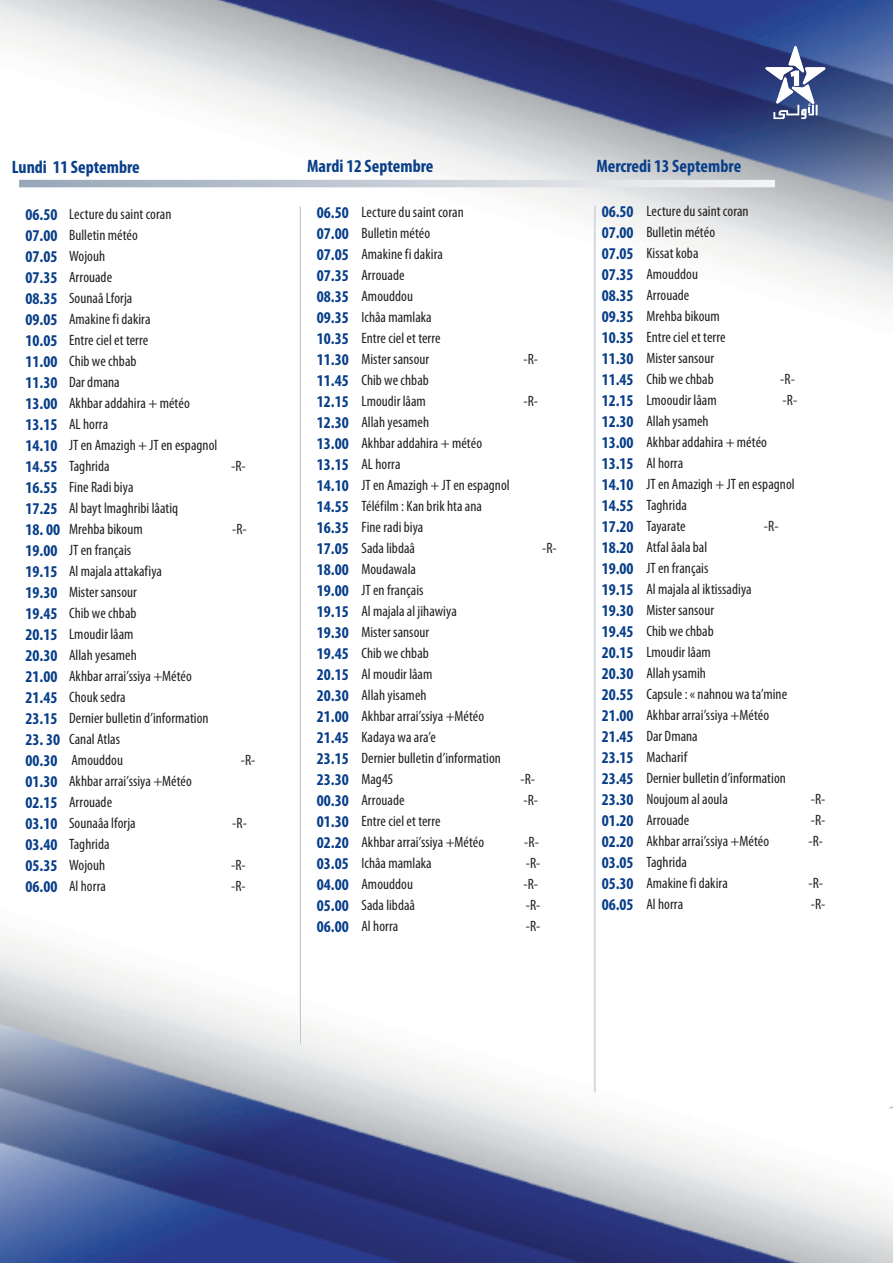
<style>
.page{position:relative;width:893px;height:1263px;background:#fff}
.page>*{position:absolute;margin:0;border:0;box-sizing:border-box;transform-origin:0 0}
.t1{font:700 condensed 18px "Myriad Pro";color:#083e89}
.t2{font:700 condensed 16.5px/21px "Myriad Pro";color:#083e89;text-align:justify}
.t3{font:condensed 15px/21px "Myriad Pro";letter-spacing:.005em;color:#231f20}
</style>
<div class="page">
<img style="left:0;top:0;width:893px;height:1263px">
<svg style="left:765px;top:38px;width:62px;height:81px"></svg>
<svg style="left:885px;top:1105px;width:8px;height:5px"></svg>
<svg style="left:19px;top:180px;width:756px;height:7px;background:#c6cdd7"></svg>
<hr style="left:299px;top:207px;width:2px;height:836px;background:#fff">
<hr style="left:593px;top:205px;width:2px;height:887px;background:#fff">
<p class="t1" style="left:12px;top:155px;width:130px">Lundi 11 Septembre</p>
<p class="t3" style="left:69px;top:203px;width:150px">Lecturedusaint coran<br>Bulletinmétéo<br>Wojouh<br>Arrouade<br>SounaâLforja<br>Amakinefidakira<br>Entrecieletterre<br>Chibwechbab<br>Dar dmana<br>Akhbaraddahira+météo<br>ALhorra<br>JTenAmazigh JT+ enespagnol</p>
<p class="t3" style="left:69px;top:476px;width:66px">FineRadibiya</p>
<p class="t2" style="left:26px;top:203px;width:33px">06.50</p>
<p class="t2" style="left:26px;top:224px;width:33px">07.00<br>07.05<br>07.35<br>08.35<br>09.05<br>10.05<br>11.00<br>11.30<br>13.00<br>13.15<br>14.10<br>14.55<br>16.55<br>17.25</p>
<p class="t2" style="left:26px;top:518px;width:36px;text-align:left">18. 00<br>19.00<br>19.15<br>19.30<br>19.45<br>20.15<br>20.30<br>21.00<br>21.45<br>23.15</p>
<p class="t2" style="left:26px;top:728px;width:36px;text-align:left">23. 30<br>00.30<br>01.30<br>02.15<br>03.10<br>03.40<br>05.35<br>06.00</p>
<p class="t3" style="left:69px;top:455px;width:42px">Taghrida</p>
<p class="t3" style="left:69px;top:497px;width:111px">Albaytlmaghribilâatiq</p>
<p class="t3" style="left:69px;top:539px;width:64px">JTenfrançais</p>
<p class="t3" style="left:69px;top:518px;width:75px">Mrehbabikoum</p>
<p class="t3" style="left:69px;top:560px;width:141px">Almajalaattakafiya<br>Mistersansour<br>Chibwechbab<br>Lmoudirlâam<br>Allah yesameh<br>Akhbararrai’ssiya+Météo<br>Chouksedra<br>Dernierbulletin ’d information<br>Canal Atlas</p>
<p class="t3" style="left:69px;top:770px;width:124px">Akhbararrai’ssiya+Météo</p>
<p class="t3" style="left:71px;top:749px;width:53px">Amouddou</p>
<p class="t3" style="left:69px;top:791px;width:45px">Arrouade</p>
<p class="t3" style="left:69px;top:833px;width:42px">Taghrida</p>
<p class="t3" style="left:69px;top:812px;width:68px">Sounaâalforja</p>
<p class="t3" style="left:69px;top:854px;width:38px">Wojouh</p>
<p class="t3" style="left:69px;top:875px;width:38px">Alhorra</p>
<p class="t3" style="left:231px;top:455px;width:16px">-R-</p>
<p class="t3" style="left:232px;top:518px;width:16px">-R-</p>
<p class="t3" style="left:241px;top:749px;width:16px">-R-</p>
<p class="t3" style="left:232px;top:812px;width:16px">-R-</p>
<p class="t3" style="left:231px;top:854px;width:16px">-R-</p>
<p class="t3" style="left:231px;top:875px;width:16px">R- -</p>
<p class="t1" style="left:307px;top:155px;width:128px">Mardi 12 Septembre</p>
<p class="t3" style="left:361px;top:201px;width:104px">Lecturedusaintcoran<br>Bulletinmétéo<br>Amakinefidakira<br>Arrouade<br>Amouddou<br>Ichâa mamlaka<br>Entrecieletterre</p>
<p class="t3" style="left:361px;top:369px;width:69px">Chibwechbab</p>
<p class="t2" style="left:317px;top:202px;width:33px">06.50</p>
<p class="t2" style="left:317px;top:223px;width:33px">07.00<br>07.05<br>07.35<br>08.35<br>09.35<br>10.35<br>11.30<br>11.45<br>12.15<br>12.30<br>13.00<br>13.15<br>14.10<br>14.55<br>16.35<br>17.05<br>18.00<br>19.00<br>19.15<br>19.30<br>19.45<br>20.15<br>20.30<br>21.00<br>21.45<br>23.15<br>23.30<br>00.30<br>01.30<br>02.20<br>03.05<br>04.00<br>05.00<br>06.00</p>
<p class="t3" style="left:361px;top:348px;width:69px">Mistersansour</p>
<p class="t3" style="left:361px;top:390px;width:66px">Lmoudirlâam</p>
<p class="t3" style="left:361px;top:432px;width:150px">Akhbaraddahira+météo<br>ALhorra<br>JTenAmazigh JT+ enespagnol<br>Téléfilm:Kanbrikhtaana<br>Fineradibiya</p>
<p class="t3" style="left:361px;top:558px;width:56px">Moudawala</p>
<p class="t3" style="left:361px;top:411px;width:69px">Allah yesameh</p>
<p class="t3" style="left:361px;top:537px;width:55px">Sadalibdaâ</p>
<p class="t3" style="left:361px;top:579px;width:141px">JTen français<br>Al majala al jihawiya<br>Mistersansour<br>Chibwechbab<br>Almoudirlâam<br>Allah yisameh<br>Akhbararrai’ssiya+Météo<br>Kadayawaarae’<br>Dernierbulletin ’d information</p>
<p class="t3" style="left:361px;top:768px;width:33px">Mag45</p>
<p class="t3" style="left:361px;top:789px;width:45px">Arrouade</p>
<p class="t3" style="left:361px;top:810px;width:81px">Entrecieletterre</p>
<p class="t3" style="left:361px;top:831px;width:124px">Akhbararrai’ssiya+Météo</p>
<p class="t3" style="left:361px;top:852px;width:72px">Ichâa mamlaka</p>
<p class="t3" style="left:361px;top:873px;width:53px">Amouddou</p>
<p class="t3" style="left:361px;top:894px;width:55px">Sadalibdaâ</p>
<p class="t3" style="left:361px;top:915px;width:38px">Alhorra</p>
<p class="t3" style="left:523px;top:348px;width:16px">-R-</p>
<p class="t3" style="left:523px;top:390px;width:16px">-R-</p>
<p class="t3" style="left:542px;top:537px;width:16px">-R-</p>
<p class="t3" style="left:521px;top:768px;width:16px">-R-</p>
<p class="t3" style="left:523px;top:789px;width:16px">-R-</p>
<p class="t3" style="left:524px;top:831px;width:16px">-R-</p>
<p class="t3" style="left:526px;top:852px;width:16px">-R-</p>
<p class="t3" style="left:523px;top:873px;width:16px">-R-</p>
<p class="t3" style="left:526px;top:894px;width:16px">-R-</p>
<p class="t3" style="left:526px;top:915px;width:16px">R- -</p>
<p class="t1" style="left:596px;top:155px;width:146px">Mercredi 13 Septembre</p>
<p class="t2" style="left:602px;top:200px;width:33px">06.50</p>
<p class="t2" style="left:602px;top:221px;width:33px">07.00<br>07.05<br>07.35<br>08.35<br>09.35<br>10.35<br>11.30<br>11.45<br>12.15<br>12.30<br>13.00<br>13.15<br>14.10<br>14.55<br>17.20<br>18.20<br>19.00<br>19.15<br>19.30<br>19.45<br>20.15<br>20.30<br>20.55<br>21.00<br>21.45<br>23.15<br>23.45<br>23.30<br>01.20<br>02.20<br>03.05<br>05.30<br>06.05</p>
<p class="t3" style="left:646px;top:200px;width:104px">Lecturedusaint coran<br>Bulletinmétéo<br>Kissatkoba<br>Amouddou<br>Arrouade<br>Mrehbabikoum<br>Entrecieletterre<br>Mistersansour</p>
<p class="t3" style="left:646px;top:368px;width:69px">Chibwechbab</p>
<p class="t3" style="left:646px;top:389px;width:72px">Lmooudirlâam</p>
<p class="t3" style="left:646px;top:410px;width:64px">Allahysameh</p>
<p class="t3" style="left:780px;top:368px;width:16px">-R-</p>
<p class="t3" style="left:783px;top:389px;width:16px">-R-</p>
<p class="t3" style="left:646px;top:431px;width:150px">Akhbaraddahira+météo<br>Alhorra<br>JTenAmazigh JT+ enespagnol<br>Taghrida</p>
<p class="t3" style="left:646px;top:536px;width:62px">Atfal âala bal</p>
<p class="t3" style="left:764px;top:515px;width:16px">-R-</p>
<p class="t3" style="left:646px;top:515px;width:41px">Tayarate</p>
<p class="t3" style="left:646px;top:557px;width:142px">JTenfrançais<br>Almajalaaliktissadiya<br>Mistersansour<br>Chibwechbab<br>Lmoudirlâam<br>Allah ysamih<br>Capsule:«nahnouwata’mine<br>Akhbararrai’ssiya+Météo<br>Dar Dmana<br>Macharif<br>Dernierbulletin ’d information</p>
<p class="t3" style="left:646px;top:788px;width:83px">Noujoumalaoula</p>
<p class="t3" style="left:646px;top:809px;width:45px">Arrouade</p>
<p class="t3" style="left:646px;top:830px;width:124px">Akhbararrai’ssiya+Météo</p>
<p class="t3" style="left:646px;top:851px;width:42px">Taghrida</p>
<p class="t3" style="left:646px;top:872px;width:83px">Amakinefidakira</p>
<p class="t3" style="left:646px;top:893px;width:38px">Alhorra</p>
<p class="t3" style="left:811px;top:788px;width:16px">-R-</p>
<p class="t3" style="left:811px;top:809px;width:16px">-R-</p>
<p class="t3" style="left:808px;top:830px;width:16px">-R-</p>
<p class="t3" style="left:808px;top:872px;width:16px">-R-</p>
<p class="t3" style="left:811px;top:893px;width:16px">R- -</p>
</div>
